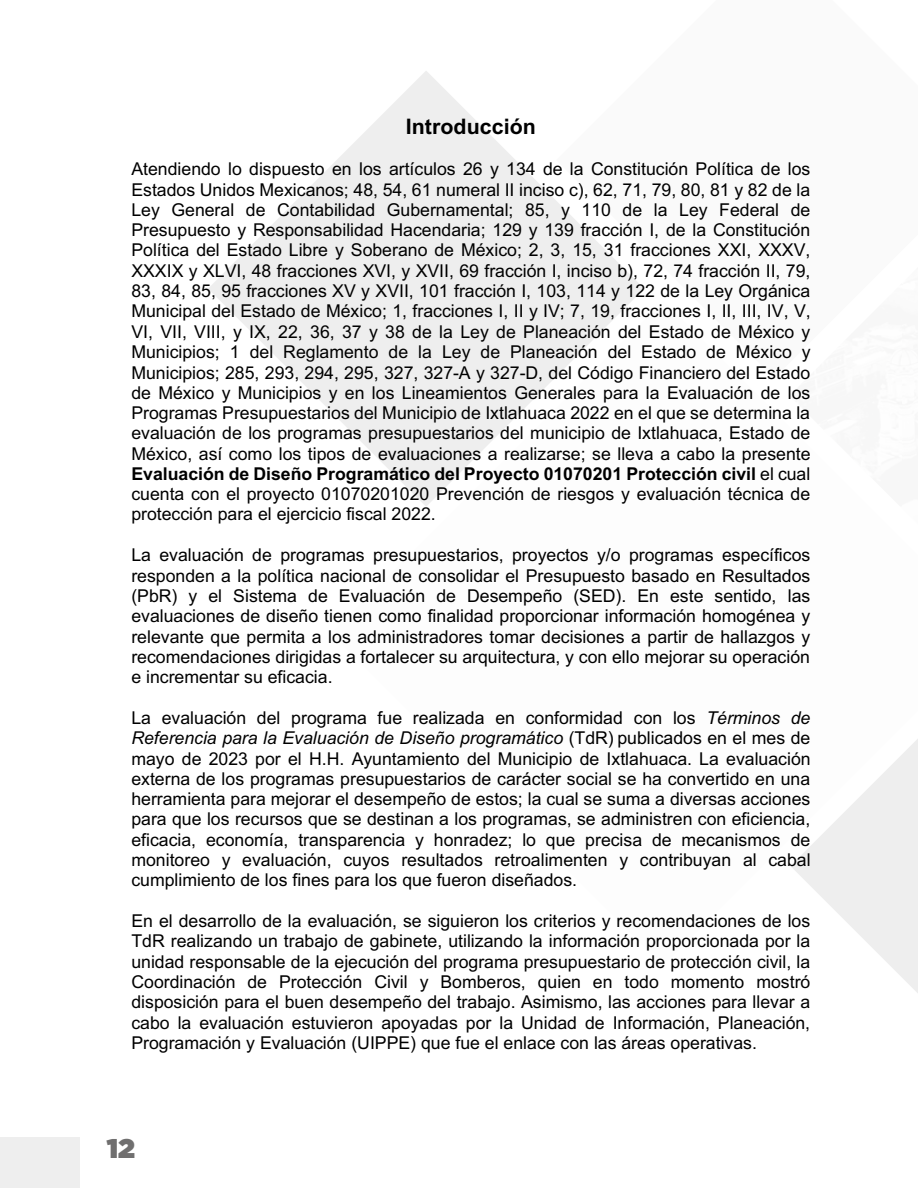
<style>
.page{position:relative;width:918px;height:1188px;background:#fff}
.page>*{position:absolute;margin:0;border:0;box-sizing:border-box;transform-origin:0 0}
.t1{font:900 27px "Gotham";color:#706f6f}
.t2{font:700 21.45px "Arial";letter-spacing:.005em;color:#000}
.t3{font:17.7px/20.2px "Arial";color:#000;text-align:justify}
.s1{font-weight:700}
.s2{font-style:italic}
</style>
<div class="page">
<div style="left:0;top:1137px;width:80px;height:50px;background:#eee"></div>
<svg style="left:791px;top:739px;width:127px;height:227px;fill:#eee"></svg>
<svg style="left:208px;top:71px;width:436px;height:435px;fill:#efefef"></svg>
<p class="t2" style="left:406px;top:111px;width:132px">Introducción</p>
<p class="t3" style="left:131px;top:159px;width:681px">Atendiendo lo dispuesto en los artículos 26 y 134 de la Constitución Política de los Estados Unidos Mexicanos; 48, 54, 61 numeral II inciso c), 62, 71, 79, 80, 81 y 82 de la Ley General de Contabilidad Gubernamental; 85, y 110 de la Ley Federal de Presupuesto y Responsabilidad Hacendaria; 129 y 139 fracción I, de la Constitución Política del Estado Libre y Soberano de México; 2, 3, 15, 31 fracciones XXI, XXXV, XXXIX y XLVI, 48 fracciones XVI, y XVII, 69 fracción I, inciso b), 72, 74 fracción II, 79, 83, 84, 85, 95 fracciones XV y XVII, 101 fracción I, 103, 114 y 122 de la Ley Orgánica Municipal del Estado de México; 1, fracciones I, II y IV; 7, 19, fracciones I, II, III, IV, V, VI, VII, VIII, y IX, 22, 36, 37 y 38 de la Ley de Planeación del Estado de México y Municipios; 1 del Reglamento de la Ley de Planeación del Estado de México y Municipios; 285, 293, 294, 295, 327, 327-A y 327-D, del Código Financiero del Estado de México y Municipios y en los Lineamientos Generales para la Evaluación de los Programas Presupuestarios del Municipio de Ixtlahuaca 2022 en el que se determina la evaluación de los programas presupuestarios del municipio de Ixtlahuaca, Estado de México, así como los tipos de evaluaciones a realizarse; se lleva a cabo la presente <span class="s1">Evaluación de Diseño Programático del Proyecto 01070201 Protección civil</span> el cual cuenta con el proyecto 01070201020 Prevención de riesgos y evaluación técnica de protección para el ejercicio fiscal 2022.</p>
<p class="t3" style="left:131px;top:545px;width:681px">La evaluación de programas presupuestarios, proyectos y/o programas específicos responden a la política nacional de consolidar el Presupuesto basado en Resultados (PbR) y el Sistema de Evaluación de Desempeño (SED). En este sentido, las evaluaciones de diseño tienen como finalidad proporcionar información homogénea y relevante que permita a los administradores tomar decisiones a partir de hallazgos y recomendaciones dirigidas a fortalecer su arquitectura, y con ello mejorar su operación e incrementar su eficacia.</p>
<p class="t3" style="left:131px;top:707px;width:681px">La evaluación del programa fue realizada en conformidad con los <span class="s2">Términos de Referencia para la Evaluación de Diseño programático</span> (TdR) publicados en el mes de mayo de 2023 por el H.H. Ayuntamiento del Municipio de Ixtlahuaca. La evaluación externa de los programas presupuestarios de carácter social se ha convertido en una herramienta para mejorar el desempeño de estos; la cual se suma a diversas acciones para que los recursos que se destinan a los programas, se administren con eficiencia, eficacia, economía, transparencia y honradez; lo que precisa de mecanismos de monitoreo y evaluación, cuyos resultados retroalimenten y contribuyan al cabal cumplimiento de los fines para los que fueron diseñados.</p>
<p class="t3" style="left:131px;top:910px;width:680px">En el desarrollo de la evaluación, se siguieron los criterios y recomendaciones de los TdR realizando un trabajo de gabinete, utilizando la información proporcionada por la unidad responsable de la ejecución del programa presupuestario de protección civil, la Coordinación de Protección Civil y Bomberos, quien en todo momento mostró disposición para el buen desempeño del trabajo. Asimismo, las acciones para llevar a cabo la evaluación estuvieron apoyadas por la Unidad de Información, Planeación, Programación y Evaluación (UIPPE) que fue el enlace con las áreas operativas.</p>
<h1 class="t1" style="left:107px;top:1130px;width:30px">12</h1>
</div>
